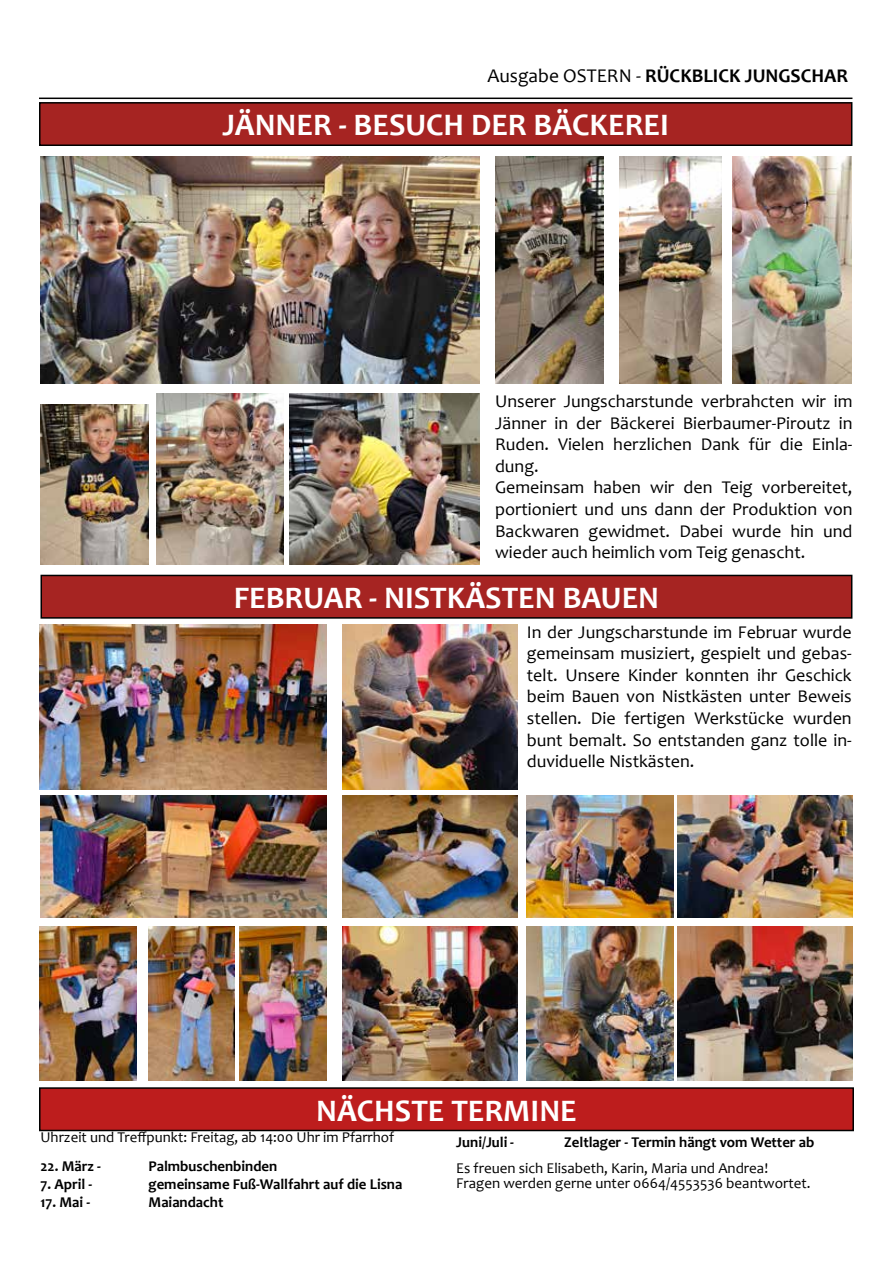
<style>
.page{position:relative;width:893px;height:1263px;background:#fff}
.page>*{position:absolute;margin:0;border:0;box-sizing:border-box;transform-origin:0 0}
.t1{font:700 31.5px "Candara";color:#fff}
.t2{font:700 19.5px "Candara";color:#000}
.t3{font:18px/21.6px "Candara";color:#000}
.t4{font:15px/15px "Candara";color:#000}
.t5{font:700 15px "Candara";color:#000}
.s1{font-weight:400}
</style>
<div class="page">
<div style="left:40px;top:103px;width:812px;height:42px;background:#a62422"></div>
<div style="left:39px;top:102px;width:813px;height:44px;border:2px solid #000"></div>
<hr style="left:39px;top:98px;width:813px;height:1px;background:#000">
<img style="left:41px;top:156px;width:438px;height:227px">
<img style="left:290px;top:394px;width:189px;height:170px">
<img style="left:41px;top:404px;width:108px;height:160px">
<img style="left:157px;top:394px;width:126px;height:170px">
<img style="left:733px;top:156px;width:119px;height:227px">
<img style="left:495px;top:156px;width:108px;height:227px">
<img style="left:619px;top:156px;width:102px;height:227px">
<div style="left:41px;top:575px;width:811px;height:43px;background:#a62422"></div>
<div style="left:41px;top:575px;width:811px;height:44px;border:2px solid #000"></div>
<div style="left:40px;top:1088px;width:813px;height:42px;background:#bd1d1d"></div>
<div style="left:39px;top:1087px;width:815px;height:44px;border:2px solid #000"></div>
<img style="left:527px;top:796px;width:147px;height:121px">
<img style="left:342px;top:625px;width:176px;height:165px">
<img style="left:527px;top:927px;width:147px;height:154px">
<img style="left:342px;top:927px;width:176px;height:154px">
<img style="left:40px;top:625px;width:286px;height:165px">
<img style="left:678px;top:927px;width:174px;height:154px">
<img style="left:41px;top:796px;width:285px;height:121px">
<img style="left:677px;top:796px;width:175px;height:121px">
<img style="left:239px;top:927px;width:87px;height:154px">
<img style="left:39px;top:927px;width:98px;height:154px">
<img style="left:149px;top:927px;width:86px;height:154px">
<img style="left:342px;top:796px;width:176px;height:121px">
<p class="t2" style="left:487px;top:64px;width:362px"><span class="s1">Ausgabe OSTERN -</span> RÜCKBLICK JUNGSCHAR</p>
<h1 class="t1" style="left:223px;top:105px;width:448px">JÄNNER - BESUCH DER BÄCKEREI</h1>
<p class="t3" style="left:495px;top:390px;width:359px">Unserer Jungscharstunde verbrahcten wir im Jänner in der Bäckerei Bierbaumer-Piroutz in Ruden. Vielen herzlichen Dank für die Einla&shy;dung.<br>Gemeinsam haben wir den Teig vorbereitet, portioniert und uns dann der Produktion von Backwaren gewidmet. Dabei wurde hin und wieder auch heimlich vom Teig genascht.</p>
<h1 class="t1" style="left:234px;top:578px;width:427px">FEBRUAR - NISTKÄSTEN BAUEN</h1>
<p class="t3" style="left:527px;top:621px;width:326px;text-align:justify">In der Jungscharstunde im Februar wurde gemeinsam musiziert, gespielt und gebas&shy;telt. Unsere Kinder konnten ihr Geschick beim Bauen von Nistkästen unter Beweis stellen. Die fertigen Werkstücke wurden bunt bemalt. So entstanden ganz tolle in&shy;duviduelle Nistkästen.</p>
<h1 class="t1" style="left:316px;top:1091px;width:262px">NÄCHSTE TERMINE</h1>
<p class="t4" style="left:41px;top:1130px;width:355px">Uhrzeit und Treffpunkt: Freitag, ab 14:00 Uhr im Pfarrhof</p>
<p class="t5" style="left:41px;top:1157px;width:62px">22. März -</p>
<p class="t5" style="left:149px;top:1157px;width:130px">Palmbuschenbinden</p>
<p class="t5" style="left:41px;top:1175px;width:53px">7. April -</p>
<p class="t5" style="left:149px;top:1175px;width:255px">gemeinsame Fuß-Wallfahrt auf die Lisna</p>
<p class="t5" style="left:41px;top:1193px;width:51px">17. Mai -</p>
<p class="t5" style="left:149px;top:1193px;width:76px">Maiandacht</p>
<p class="t5" style="left:456px;top:1132px;width:59px">Juni/Juli -</p>
<p class="t5" style="left:564px;top:1132px;width:252px">Zeltlager - Termin hängt vom Wetter ab</p>
<p class="t4" style="left:456px;top:1160px;width:356px">Es freuen sich Elisabeth, Karin, Maria und Andrea!<br>Fragen werden gerne unter 0664/4553536 beantwortet.</p>
</div>
